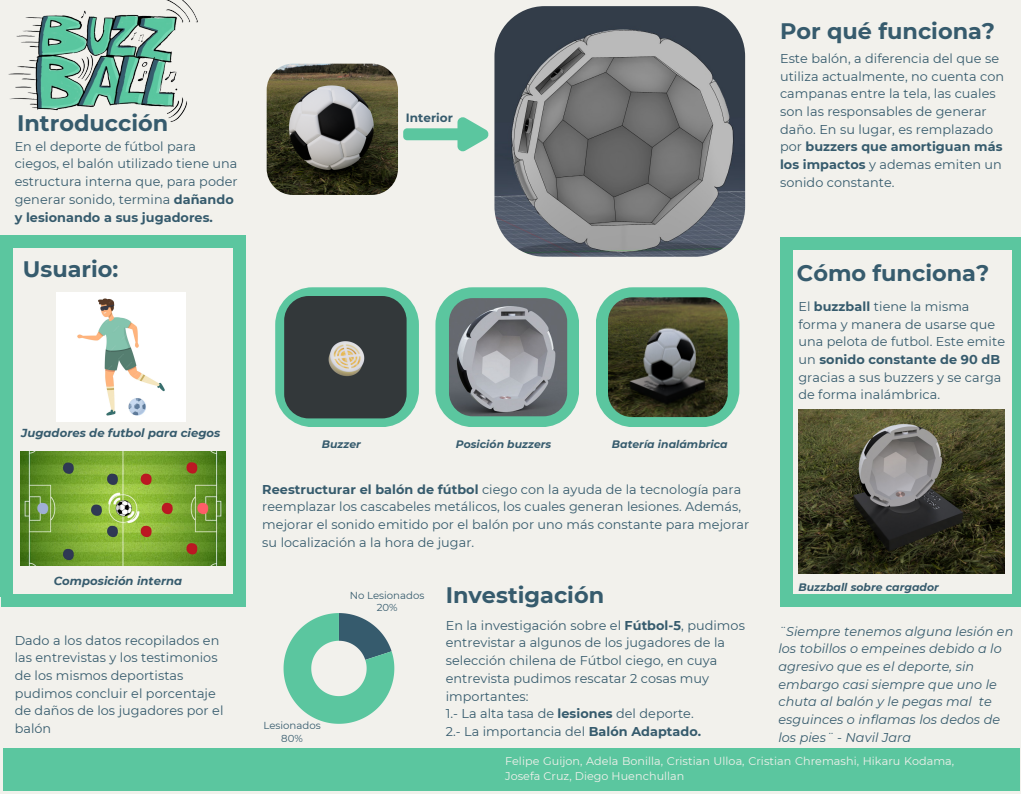
<style>
.page{position:relative;width:1021px;height:794px;background:#f2f1ec}
.page>*{position:absolute;margin:0;border:0;box-sizing:border-box;transform-origin:0 0}
.t1{font:700 22.4px "Montserrat";color:#365b6d}
.t2{font:12.8px/17.7px "Montserrat";letter-spacing:.005em;color:#365b6d}
.t3{font:italic 12.8px/17.7px "Montserrat";letter-spacing:.005em;color:#365b6d}
.t4{font:700 12px "Montserrat";letter-spacing:.005em;color:#365b6d}
.t5{font:italic 700 11.6px "Montserrat";letter-spacing:.005em;color:#365b6d}
.t6{font:11.16px/15.6px "Montserrat";letter-spacing:.005em;color:#f2f1ec}
.t7{font:italic 700 10.8px "Montserrat";letter-spacing:.005em;color:#365b6d}
.t8{font:10.16px "Montserrat";color:#365b6d}
.s1{font-weight:700}
</style>
<div class="page">
<div style="left:3px;top:748px;width:1016px;height:42px;background:#5bc69f"></div>
<img style="left:798px;top:409px;width:206px;height:165px">
<div style="left:1px;top:236px;width:232px;height:12px;background:#5bc69f"></div>
<div style="left:1px;top:594px;width:245px;height:13px;background:#5bc69f"></div>
<div style="left:233px;top:235px;width:13px;height:359px;background:#5bc69f"></div>
<div style="left:1px;top:237px;width:12px;height:360px;background:#5bc69f"></div>
<div style="left:780px;top:238px;width:232px;height:12px;background:#5bc69f"></div>
<div style="left:780px;top:594px;width:241px;height:13px;background:#5bc69f"></div>
<div style="left:1012px;top:238px;width:9px;height:359px;background:#5bc69f"></div>
<div style="left:780px;top:239px;width:12px;height:358px;background:#5bc69f"></div>
<svg style="left:283px;top:613px;width:111px;height:111px"></svg>
<svg style="left:275px;top:287px;width:144px;height:140px"></svg>
<img style="left:284px;top:296px;width:122px;height:122px;border-radius:24px">
<svg style="left:435px;top:287px;width:144px;height:140px"></svg>
<svg style="left:596px;top:287px;width:143px;height:140px"></svg>
<img style="left:449px;top:298px;width:118px;height:118px;border-radius:24px">
<img style="left:494px;top:6px;width:251px;height:251px;border-radius:50px">
<img style="left:608px;top:297px;width:119px;height:120px;border-radius:24px">
<img style="left:267px;top:64px;width:131px;height:131px;border-radius:26px">
<div style="left:403px;top:128px;width:59px;height:12px;background:#5bc69f;border-radius:4px"></div>
<svg style="left:457px;top:117px;width:32px;height:35px"></svg>
<img style="left:21px;top:451px;width:204px;height:115px">
<img style="left:56px;top:293px;width:129px;height:128px">
<img style="left:8px;top:0;width:190px;height:122px">
<p class="t1" style="left:17px;top:110px;width:153px">Introducción</p>
<p class="t2" style="left:15px;top:137px;width:224px">En el deporte de fútbol para ciegos, el balón utilizado tiene una estructura interna que, para poder generar sonido, termina <span class="s1">dañando y lesionando a sus jugadores.</span></p>
<p class="t1" style="left:23px;top:255px;width:97px">Usuario:</p>
<p class="t5" style="left:21px;top:425px;width:201px">Jugadores de futbol para ciegos</p>
<p class="t5" style="left:54px;top:574px;width:130px">Composición interna</p>
<p class="t2" style="left:15px;top:631px;width:210px">Dado a los datos recopilados en las entrevistas y los testimonios de los mismos deportistas pudimos concluir el porcentaje de daños de los jugadores por el balón</p>
<p class="t4" style="left:406px;top:110px;width:49px">Interior</p>
<p class="t1" style="left:780px;top:17px;width:217px">Por qué funciona?</p>
<p class="t2" style="left:780px;top:49px;width:226px">Este balón, a diferencia del que se utiliza actualmente, no cuenta con campanas entre la tela, las cuales son las responsables de generar daño. En su lugar, es remplazado por <span class="s1">buzzers que amortiguan más los impactos</span> y ademas emiten un sonido constante.</p>
<p class="t7" style="left:322px;top:438px;width:41px">Buzzer</p>
<p class="t7" style="left:456px;top:438px;width:97px">Posición buzzers</p>
<p class="t7" style="left:612px;top:438px;width:117px">Batería inalámbrica</p>
<p class="t2" style="left:262px;top:480px;width:488px"><span class="s1">Reestructurar el balón de fútbol</span> ciego con la ayuda de la tecnología para reemplazar los cascabeles metálicos, los cuales generan lesiones. Además, mejorar el sonido emitido por el balón por uno más constante para mejorar su localización a la hora de jugar.</p>
<p class="t8" style="left:263px;top:719px;width:59px">Lesionados</p>
<p class="t8" style="left:281px;top:732px;width:23px">80%</p>
<p class="t8" style="left:350px;top:589px;width:76px">No Lesionados</p>
<p class="t8" style="left:377px;top:601px;width:22px">20%</p>
<p class="t1" style="left:446px;top:581px;width:160px">Investigación</p>
<p class="t2" style="left:446px;top:616px;width:301px">En la investigación sobre el <span class="s1">Fútbol-5</span>, pudimos entrevistar a algunos de los jugadores de la selección chilena de Fútbol ciego, en cuya entrevista pudimos rescatar 2 cosas muy importantes:</p>
<p class="t2" style="left:446px;top:705px;width:249px">1.- La alta tasa de <span class="s1">lesiones</span> del deporte.</p>
<p class="t2" style="left:446px;top:722px;width:257px">2.- La importancia del <span class="s1">Balón Adaptado.</span></p>
<p class="t1" style="left:797px;top:259px;width:194px">Cómo funciona?</p>
<p class="t2" style="left:798px;top:297px;width:208px">El <span class="s1">buzzball</span> tiene la misma forma y manera de usarse que una pelota de futbol. Este emite un <span class="s1">sonido constante de 90 dB </span>gracias a sus buzzers y se carga de forma inalámbrica.</p>
<p class="t7" style="left:798px;top:580px;width:142px">Buzzball sobre cargador</p>
<p class="t3" style="left:778px;top:622px;width:236px">¨Siempre tenemos alguna lesión en los tobillos o empeines debido a lo agresivo que es el deporte, sin embargo casi siempre que uno le chuta al balón y le pegas mal te esguinces o inflamas los dedos de los pies¨ - Navil Jara</p>
<p class="t6" style="left:505px;top:753px;width:451px">Felipe Guijon, Adela Bonilla, Cristian Ulloa, Cristian Chremashi, Hikaru Kodama,<br>Josefa Cruz, Diego Huenchullan</p>
</div>
